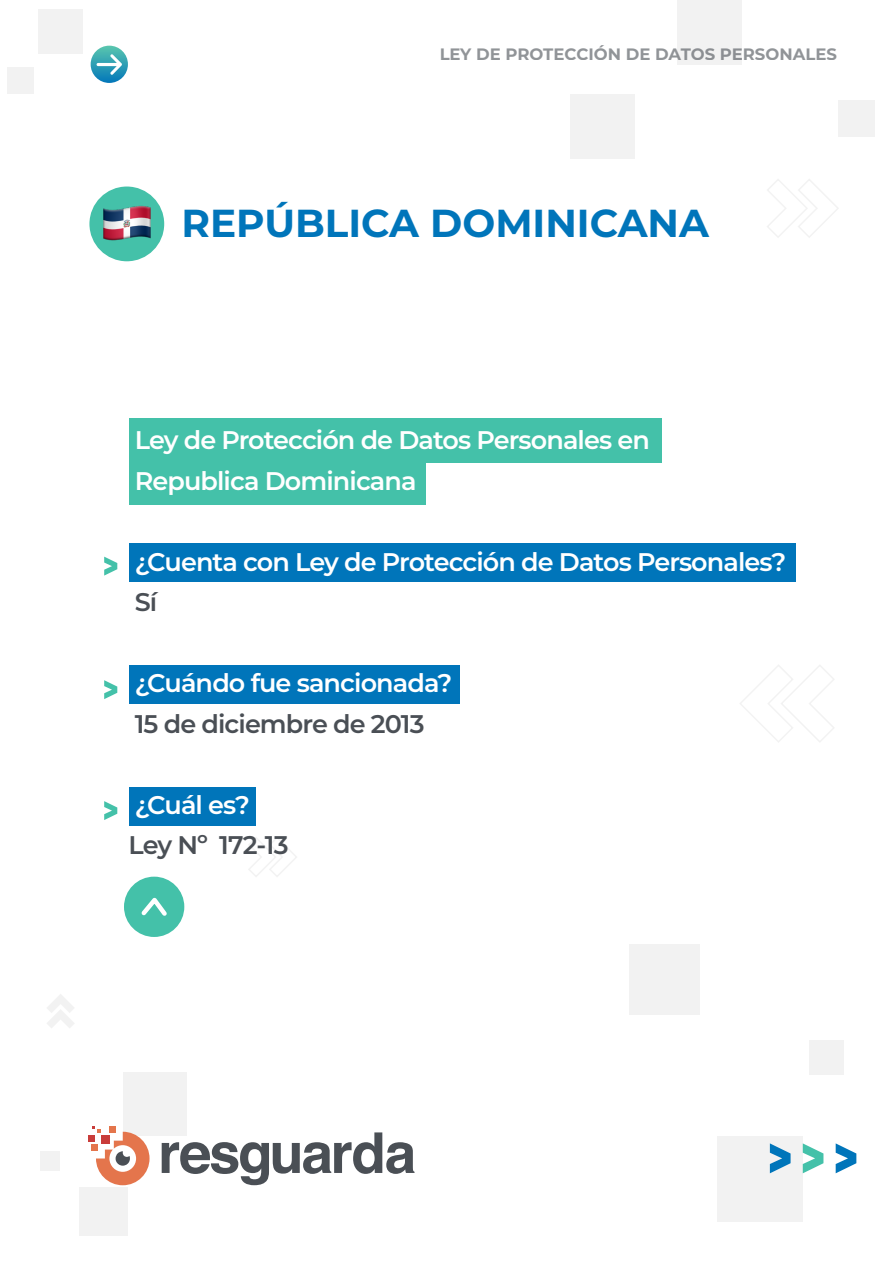
<style>
.page{position:relative;width:893px;height:1263px;background:#fff}
.page>*{position:absolute;margin:0;border:0;box-sizing:border-box;transform-origin:0 0}
.t1{font:700 39px "Montserrat";color:#0075ba}
.t2{font:600 25.5px/40.5px "Montserrat";letter-spacing:-.035em;color:#fff}
.t3{font:600 25.5px "Montserrat";letter-spacing:-.035em;color:#4a4f55}
.t4{font:700 16.5px "Montserrat";color:#4a4f55}
</style>
<div class="page">
<div style="left:629px;top:944px;width:71px;height:70px;background:#f2f2f2"></div>
<div style="left:717px;top:1136px;width:86px;height:86px;background:#f2f2f2"></div>
<div style="left:809px;top:1040px;width:34px;height:35px;background:#f2f2f2"></div>
<div style="left:79px;top:1188px;width:49px;height:48px;background:#f2f2f2"></div>
<div style="left:41px;top:1151px;width:19px;height:19px;background:#f2f2f2"></div>
<div style="left:38px;top:9px;width:45px;height:44px;background:#f2f2f2"></div>
<div style="left:7px;top:67px;width:27px;height:26px;background:#f2f2f2"></div>
<div style="left:838px;top:100px;width:37px;height:37px;background:#f2f2f2"></div>
<div style="left:677px;top:1px;width:65px;height:64px;background:#f2f2f2"></div>
<div style="left:571px;top:94px;width:64px;height:64px;background:#f2f2f2"></div>
<div style="left:123px;top:1072px;width:64px;height:63px;background:#f2f2f2"></div>
<svg style="left:89px;top:1126px;width:61px;height:59px"></svg>
<svg style="left:162px;top:1132px;width:252px;height:53px"></svg>
<svg style="left:803px;top:1143px;width:20px;height:30px"></svg>
<svg style="left:770px;top:1143px;width:21px;height:30px"></svg>
<svg style="left:836px;top:1143px;width:20px;height:30px"></svg>
<svg style="left:91px;top:46px;width:37px;height:37px"></svg>
<svg style="left:97px;top:54px;width:25px;height:21px"></svg>
<svg style="left:767px;top:179px;width:71px;height:59px"></svg>
<svg style="left:248px;top:837px;width:49px;height:40px"></svg>
<svg style="left:740px;top:665px;width:94px;height:77px"></svg>
<svg style="left:47px;top:994px;width:27px;height:34px"></svg>
<div style="left:129px;top:543px;width:667px;height:39px;background:#0075ba"></div>
<div style="left:129px;top:418px;width:533px;height:44px;background:#44c1a9"></div>
<div style="left:129px;top:460px;width:297px;height:45px;background:#44c1a9"></div>
<div style="left:129px;top:665px;width:331px;height:39px;background:#0075ba"></div>
<div style="left:129px;top:787px;width:127px;height:38px;background:#0075ba"></div>
<svg style="left:104px;top:557px;width:13px;height:19px"></svg>
<svg style="left:104px;top:680px;width:13px;height:19px"></svg>
<svg style="left:104px;top:801px;width:13px;height:19px"></svg>
<div style="left:124px;top:877px;width:60px;height:60px;background:#44c1a9;border-radius:50%"></div>
<svg style="left:141px;top:897px;width:26px;height:19px"></svg>
<div style="left:89px;top:187px;width:75px;height:74px;background:#44c1a9;border-radius:50%"></div>
<img style="left:103px;top:205px;width:48px;height:36px">
<p class="t4" style="left:439px;top:42px;width:399px">LEY DE PROTECCIÓN DE DATOS PERSONALES</p>
<h1 class="t1" style="left:181px;top:195px;width:529px">REPÚBLICA DOMINICANA</h1>
<p class="t2" style="left:135px;top:419px;width:517px">Ley de Protección de Datos Personales en<br>Republica Dominicana</p>
<p class="t2" style="left:135px;top:540px;width:653px">¿Cuenta con Ley de Protección de Datos Personales?</p>
<p class="t3" style="left:135px;top:584px;width:24px">Sí</p>
<p class="t2" style="left:135px;top:662px;width:319px">¿Cuándo fue sancionada?</p>
<p class="t3" style="left:135px;top:705px;width:291px">15 de diciembre de 2013</p>
<p class="t2" style="left:135px;top:783px;width:117px">¿Cuál es?</p>
<p class="t3" style="left:128px;top:827px;width:162px">Ley Nº 172-13</p>
</div>
